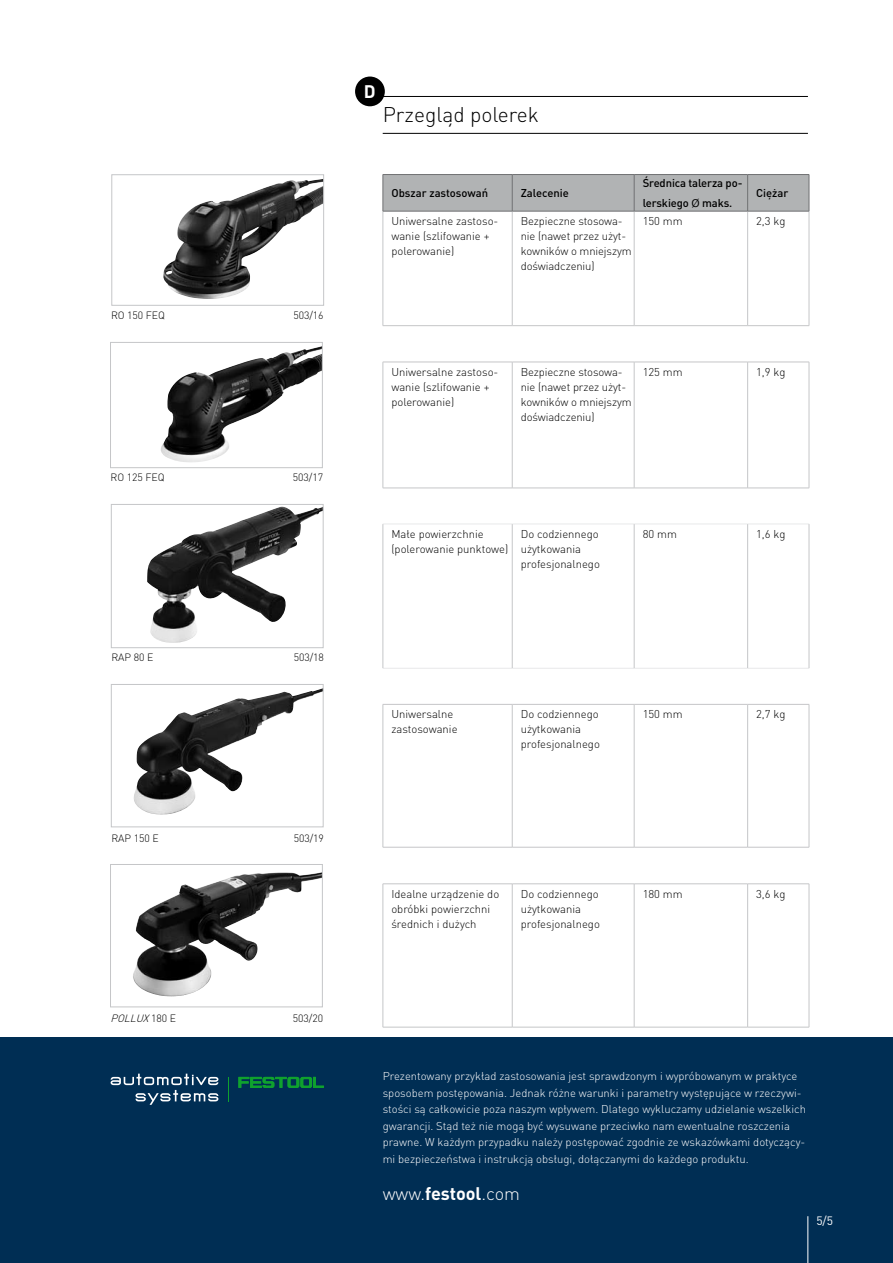
<style>
.page{position:relative;width:893px;height:1263px;background:#fff}
.page>*{position:absolute;margin:0;border:0;box-sizing:border-box;transform-origin:0 0}
.t1{font:300 21px "DIN Pro";color:#000}
.t2{font:300 18px "DIN Pro";color:#fff}
.t3{font:700 18px "DIN Pro";color:#fff}
.t4{font:12px "DIN Pro";color:#fff}
.t5{font:300 11.25px/15px "DIN Pro";color:#000}
.t6{font:300 11.25px/16.5px "DIN Pro";color:#fff}
.t7{font:500 11.25px/19.5px "DIN Pro";letter-spacing:-.01em;color:#000}
.t8{font:300 10.5px "DIN Pro";letter-spacing:-.005em;color:#000}
.t9{font:italic 300 10.5px "DIN Pro";color:#000}
.s1{font-style:normal}
.s2{font-family:"Verdana";font-weight:400;font-size:10.5px}
.s3{font-weight:700}
</style>
<div class="page">
<div style="left:0;top:1203px;width:893px;height:60px;background:#002e54"></div>
<hr style="left:807px;top:1216px;width:1px;height:47px;background:#fff">
<div style="left:0;top:1037px;width:893px;height:171px;background:#002e54"></div>
<svg style="left:238px;top:1077px;width:86px;height:11px"></svg>
<svg style="left:228px;top:1077px;width:1px;height:24px"></svg>
<svg style="left:111px;top:1074px;width:107px;height:31px"></svg>
<div style="left:355px;top:77px;width:30px;height:29px;background:#000;border-radius:50%"></div>
<hr style="left:383px;top:96px;width:425px;height:1px;background:#000">
<hr style="left:383px;top:133px;width:425px;height:1px;background:#000">
<img style="left:163px;top:180px;width:151px;height:119px">
<div style="left:111px;top:174px;width:213px;height:132px;border:1px solid #c5c6c8"></div>
<img style="left:161px;top:346px;width:160px;height:116px">
<div style="left:110px;top:342px;width:213px;height:126px;border:1px solid #c5c6c8"></div>
<img style="left:147px;top:507px;width:150px;height:136px">
<div style="left:111px;top:504px;width:213px;height:144px;border:1px solid #c5c6c8"></div>
<img style="left:134px;top:690px;width:182px;height:124px">
<div style="left:111px;top:684px;width:213px;height:143px;border:1px solid #c5c6c8"></div>
<img style="left:133px;top:872px;width:188px;height:124px">
<div style="left:110px;top:864px;width:213px;height:143px;border:1px solid #c5c6c8"></div>
<div style="left:384px;top:175px;width:425px;height:36px;background:#b1b3b4"></div>
<hr style="left:383px;top:211px;width:1px;height:114px;background:#c5c6c8">
<hr style="left:512px;top:211px;width:1px;height:114px;background:#c5c6c8">
<hr style="left:634px;top:211px;width:1px;height:114px;background:#c5c6c8">
<hr style="left:747px;top:211px;width:1px;height:114px;background:#c5c6c8">
<hr style="left:809px;top:211px;width:1px;height:114px;background:#c5c6c8">
<hr style="left:383px;top:325px;width:129px;height:1px;background:#c5c6c8">
<hr style="left:512px;top:325px;width:122px;height:1px;background:#c5c6c8">
<hr style="left:634px;top:325px;width:114px;height:1px;background:#c5c6c8">
<hr style="left:748px;top:325px;width:61px;height:1px;background:#c5c6c8">
<hr style="left:383px;top:174px;width:129px;height:1px;background:#707173">
<hr style="left:383px;top:175px;width:1px;height:36px;background:#707173">
<hr style="left:512px;top:174px;width:122px;height:1px;background:#707173">
<hr style="left:512px;top:175px;width:1px;height:36px;background:#707173">
<hr style="left:634px;top:174px;width:114px;height:1px;background:#707173">
<hr style="left:634px;top:175px;width:1px;height:36px;background:#707173">
<hr style="left:748px;top:174px;width:61px;height:1px;background:#707173">
<hr style="left:747px;top:175px;width:1px;height:36px;background:#707173">
<hr style="left:809px;top:175px;width:1px;height:36px;background:#707173">
<hr style="left:383px;top:211px;width:129px;height:1px;background:#707173">
<hr style="left:512px;top:211px;width:122px;height:1px;background:#707173">
<hr style="left:634px;top:211px;width:114px;height:1px;background:#707173">
<hr style="left:748px;top:211px;width:61px;height:1px;background:#707173">
<hr style="left:383px;top:362px;width:129px;height:1px;background:#c5c6c8">
<hr style="left:383px;top:362px;width:1px;height:126px;background:#c5c6c8">
<hr style="left:512px;top:362px;width:122px;height:1px;background:#c5c6c8">
<hr style="left:512px;top:362px;width:1px;height:126px;background:#c5c6c8">
<hr style="left:634px;top:362px;width:114px;height:1px;background:#c5c6c8">
<hr style="left:634px;top:362px;width:1px;height:126px;background:#c5c6c8">
<hr style="left:748px;top:362px;width:61px;height:1px;background:#c5c6c8">
<hr style="left:747px;top:362px;width:1px;height:126px;background:#c5c6c8">
<hr style="left:809px;top:362px;width:1px;height:126px;background:#c5c6c8">
<hr style="left:383px;top:488px;width:129px;height:1px;background:#c5c6c8">
<hr style="left:512px;top:488px;width:122px;height:1px;background:#c5c6c8">
<hr style="left:634px;top:488px;width:114px;height:1px;background:#c5c6c8">
<hr style="left:748px;top:488px;width:61px;height:1px;background:#c5c6c8">
<hr style="left:383px;top:524px;width:129px;height:1px;background:#e8e9ea">
<hr style="left:512px;top:524px;width:122px;height:1px;background:#e8e9ea">
<hr style="left:634px;top:524px;width:114px;height:1px;background:#e8e9ea">
<hr style="left:748px;top:524px;width:61px;height:1px;background:#e8e9ea">
<hr style="left:383px;top:668px;width:129px;height:1px;background:#e8e9ea">
<hr style="left:512px;top:668px;width:122px;height:1px;background:#e8e9ea">
<hr style="left:634px;top:668px;width:114px;height:1px;background:#e8e9ea">
<hr style="left:748px;top:668px;width:61px;height:1px;background:#e8e9ea">
<hr style="left:383px;top:524px;width:1px;height:144px;background:#c5c6c8">
<hr style="left:512px;top:524px;width:1px;height:144px;background:#c5c6c8">
<hr style="left:634px;top:524px;width:1px;height:144px;background:#c5c6c8">
<hr style="left:747px;top:524px;width:1px;height:144px;background:#c5c6c8">
<hr style="left:809px;top:524px;width:1px;height:144px;background:#c5c6c8">
<hr style="left:383px;top:704px;width:129px;height:1px;background:#c5c6c8">
<hr style="left:383px;top:704px;width:1px;height:143px;background:#c5c6c8">
<hr style="left:512px;top:704px;width:122px;height:1px;background:#c5c6c8">
<hr style="left:512px;top:704px;width:1px;height:143px;background:#c5c6c8">
<hr style="left:634px;top:704px;width:114px;height:1px;background:#c5c6c8">
<hr style="left:634px;top:704px;width:1px;height:143px;background:#c5c6c8">
<hr style="left:748px;top:704px;width:61px;height:1px;background:#c5c6c8">
<hr style="left:747px;top:704px;width:1px;height:143px;background:#c5c6c8">
<hr style="left:809px;top:704px;width:1px;height:143px;background:#c5c6c8">
<hr style="left:383px;top:847px;width:129px;height:1px;background:#c5c6c8">
<hr style="left:512px;top:847px;width:122px;height:1px;background:#c5c6c8">
<hr style="left:634px;top:847px;width:114px;height:1px;background:#c5c6c8">
<hr style="left:748px;top:847px;width:61px;height:1px;background:#c5c6c8">
<hr style="left:383px;top:883px;width:129px;height:1px;background:#c5c6c8">
<hr style="left:383px;top:884px;width:1px;height:143px;background:#c5c6c8">
<hr style="left:512px;top:883px;width:122px;height:1px;background:#c5c6c8">
<hr style="left:512px;top:884px;width:1px;height:143px;background:#c5c6c8">
<hr style="left:634px;top:883px;width:114px;height:1px;background:#c5c6c8">
<hr style="left:634px;top:884px;width:1px;height:143px;background:#c5c6c8">
<hr style="left:748px;top:883px;width:61px;height:1px;background:#c5c6c8">
<hr style="left:747px;top:884px;width:1px;height:143px;background:#c5c6c8">
<hr style="left:809px;top:884px;width:1px;height:143px;background:#c5c6c8">
<hr style="left:383px;top:1027px;width:129px;height:1px;background:#c5c6c8">
<hr style="left:512px;top:1027px;width:122px;height:1px;background:#c5c6c8">
<hr style="left:634px;top:1027px;width:114px;height:1px;background:#c5c6c8">
<hr style="left:748px;top:1027px;width:61px;height:1px;background:#c5c6c8">
<p class="t8" style="left:111px;top:308px;width:55px">RO 150 FEQ</p>
<p class="t8" style="left:293px;top:308px;width:32px">503/16</p>
<p class="t8" style="left:111px;top:470px;width:55px">RO 125 FEQ</p>
<p class="t8" style="left:293px;top:470px;width:32px">503/17</p>
<p class="t8" style="left:111px;top:650px;width:43px">RAP 80 E</p>
<p class="t8" style="left:294px;top:650px;width:32px">503/18</p>
<p class="t8" style="left:111px;top:831px;width:49px">RAP 150 E</p>
<p class="t8" style="left:294px;top:831px;width:32px">503/19</p>
<p class="t9" style="left:111px;top:1011px;width:67px">POLLUX<span class="s1">1 8 0 E</span></p>
<p class="t8" style="left:293px;top:1011px;width:32px">503/20</p>
<h2 class="t3" style="left:364px;top:79px;width:13px">D</h2>
<h1 class="t1" style="left:383px;top:100px;width:158px">Przegląd polerek</h1>
<p class="t7" style="left:391px;top:183px;width:98px">Obszar zastosowań</p>
<p class="t7" style="left:521px;top:183px;width:50px">Zalecenie</p>
<p class="t7" style="left:643px;top:173px;width:101px">Średnica talerza po&shy;lerskiego <span class="s2">Ø</span> maks.</p>
<p class="t7" style="left:756px;top:183px;width:34px">Ciężar</p>
<p class="t5" style="left:391px;top:213px;width:109px">Uniwersalne zastoso&shy;wanie (szlifowanie + polerowanie)</p>
<p class="t5" style="left:521px;top:213px;width:112px">Bezpieczne stosowa&shy;nie (nawet przez użyt&shy;kowników o mniejszym doświadczeniu)</p>
<p class="t5" style="left:643px;top:213px;width:41px">150 mm</p>
<p class="t5" style="left:756px;top:213px;width:31px">2,3 kg</p>
<p class="t5" style="left:391px;top:364px;width:109px">Uniwersalne zastoso&shy;wanie (szlifowanie + polerowanie)</p>
<p class="t5" style="left:521px;top:364px;width:112px">Bezpieczne stosowa&shy;nie (nawet przez użyt&shy;kowników o mniejszym doświadczeniu)</p>
<p class="t5" style="left:643px;top:364px;width:41px">125 mm</p>
<p class="t5" style="left:756px;top:364px;width:31px">1,9 kg</p>
<p class="t5" style="left:391px;top:526px;width:118px">Małe powierzchnie (polerowanie punktowe)</p>
<p class="t5" style="left:521px;top:526px;width:81px">Do codziennego użytkowania profesjonalnego</p>
<p class="t5" style="left:643px;top:526px;width:36px">80 mm</p>
<p class="t5" style="left:756px;top:526px;width:31px">1,6 kg</p>
<p class="t5" style="left:391px;top:706px;width:68px">Uniwersalne zastosowanie</p>
<p class="t5" style="left:521px;top:706px;width:81px">Do codziennego użytkowania profesjonalnego</p>
<p class="t5" style="left:643px;top:706px;width:41px">150 mm</p>
<p class="t5" style="left:756px;top:706px;width:31px">2,7 kg</p>
<p class="t5" style="left:391px;top:886px;width:109px">Idealne urządzenie do obróbki powierzchni średnich i dużych</p>
<p class="t5" style="left:521px;top:886px;width:81px">Do codziennego użytkowania profesjonalnego</p>
<p class="t5" style="left:643px;top:886px;width:41px">180 mm</p>
<p class="t5" style="left:756px;top:886px;width:31px">3,6 kg</p>
<p class="t6" style="left:383px;top:1067px;width:425px">Prezentowany przykład zastosowania jest sprawdzonym i wypróbowanym w praktyce sposobem postępowania. Jednak różne warunki i parametry występujące w rzeczywi&shy;stości są całkowicie poza naszym wpływem. Dlatego wykluczamy udzielanie wszelkich gwarancji. Stąd też nie mogą być wysuwane przeciwko nam ewentualne roszczenia prawne. W każdym przypadku należy postępować zgodnie ze wskazówkami dotyczący&shy;mi bezpieczeństwa i instrukcją obsługi, dołączanymi do każdego produktu.</p>
<h2 class="t2" style="left:383px;top:1181px;width:139px">www.<span class="s3">festool</span>.com</h2>
<p class="t4" style="left:816px;top:1213px;width:18px">5/5</p>
</div>
